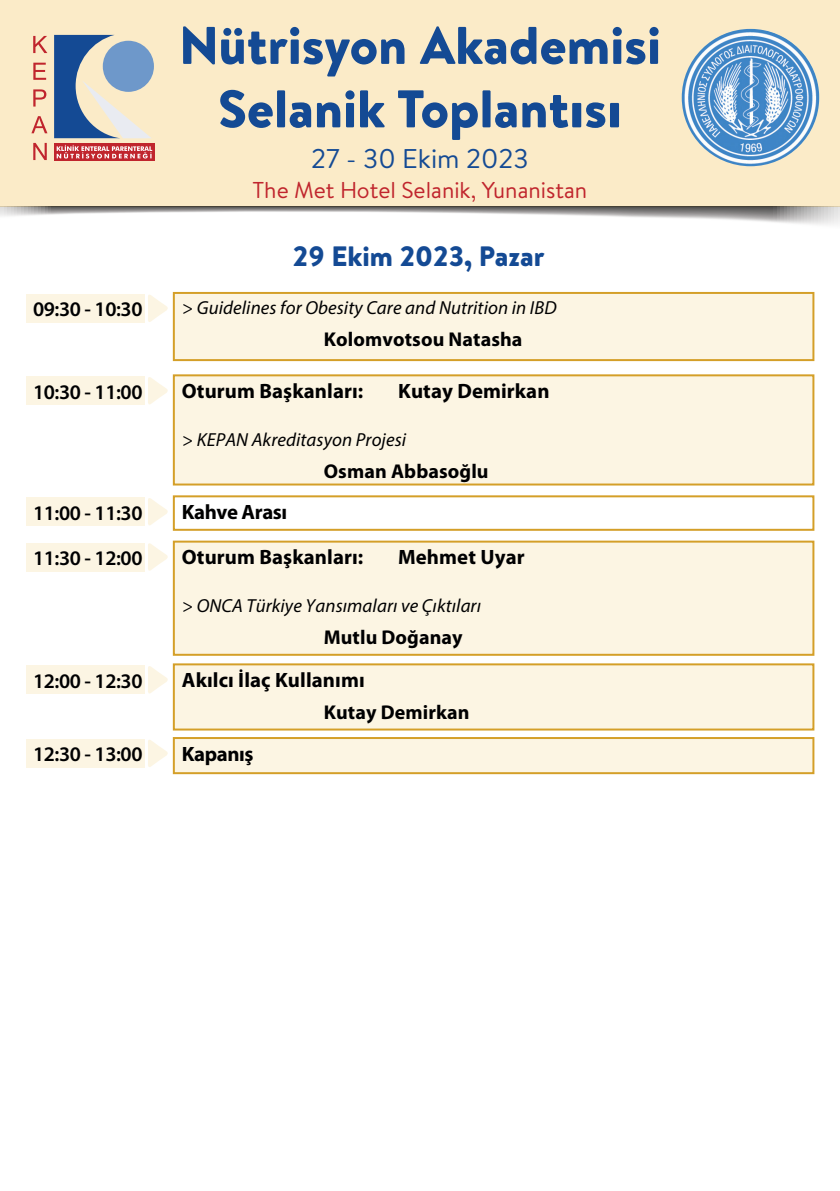
<style>
.page{position:relative;width:840px;height:1191px;background:#fff}
.page>*{position:absolute;margin:0;border:0;box-sizing:border-box;transform-origin:0 0}
.t1{font:900 52.8px/63.4px "Brandon Text";color:#144a94;text-align:center}
.t2{font:900 28px "Brandon Text";color:#144a94}
.t3{font:27px "Brandon Text";color:#144a94}
.t4{font:23px "Brandon Text";color:#c0252d}
.t5{font:700 20.8px "Myriad Pro";letter-spacing:.005em;color:#000001}
.t6{font:600 20.8px "Myriad Pro";letter-spacing:-.02em;color:#000001}
.t7{font:700 20.8px "Myriad Pro";letter-spacing:-.02em;color:#000001}
.t8{font:700 20px "Myriad Pro";letter-spacing:.005em;color:#000001}
.t9{font:italic 18.8px "Myriad Pro";letter-spacing:.005em;color:#000001}
</style>
<div class="page">
<div style="left:27px;top:497px;width:118px;height:29px;background:#fcf5e3"></div>
<svg style="left:148px;top:498px;width:20px;height:27px"></svg>
<div style="left:173px;top:495px;width:641px;height:36px;border:2px solid #d49f28"></div>
<div style="left:27px;top:376px;width:118px;height:29px;background:#fcf5e3"></div>
<svg style="left:148px;top:377px;width:20px;height:27px"></svg>
<div style="left:174px;top:376px;width:639px;height:108px;background:#fcf5e3"></div>
<div style="left:173px;top:374px;width:641px;height:111px;border:2px solid #d49f28"></div>
<div style="left:27px;top:294px;width:118px;height:28px;background:#fcf5e3"></div>
<svg style="left:148px;top:295px;width:20px;height:27px"></svg>
<div style="left:174px;top:294px;width:639px;height:66px;background:#fcf5e3"></div>
<div style="left:173px;top:292px;width:641px;height:69px;border:2px solid #d49f28"></div>
<div style="left:27px;top:543px;width:118px;height:28px;background:#fcf5e3"></div>
<svg style="left:148px;top:543px;width:20px;height:28px"></svg>
<div style="left:174px;top:543px;width:639px;height:112px;background:#fcf5e3"></div>
<div style="left:173px;top:540px;width:641px;height:116px;border:2px solid #d49f28"></div>
<div style="left:27px;top:665px;width:118px;height:29px;background:#fcf5e3"></div>
<svg style="left:148px;top:666px;width:20px;height:27px"></svg>
<div style="left:174px;top:665px;width:639px;height:64px;background:#fcf5e3"></div>
<div style="left:173px;top:663px;width:641px;height:67px;border:2px solid #d49f28"></div>
<div style="left:27px;top:739px;width:118px;height:28px;background:#fcf5e3"></div>
<svg style="left:148px;top:740px;width:20px;height:27px"></svg>
<div style="left:174px;top:739px;width:639px;height:34px;background:#fcf5e3"></div>
<div style="left:173px;top:737px;width:641px;height:37px;border:2px solid #d49f28"></div>
<div style="left:0;top:0;width:839px;height:207px;background:#fbebc8"></div>
<svg style="left:31px;top:36px;width:16px;height:124px"></svg>
<svg style="left:54px;top:143px;width:101px;height:17px"></svg>
<svg style="left:57px;top:145px;width:95px;height:13px"></svg>
<svg style="left:54px;top:35px;width:98px;height:103px"></svg>
<img style="left:681px;top:29px;width:137px;height:137px;border-radius:69px">
<svg style="left:0;top:207px;width:839px;height:18px"></svg>
<h1 class="t1" style="left:179px;top:13px;width:483px">Nütrisyon Akademisi<br>Selanik Toplantısı</h1>
<h3 class="t3" style="left:311px;top:140px;width:219px">27 - 30 Ekim 2023</h3>
<p class="t4" style="left:252px;top:174px;width:336px">The Met Hotel Selanik, Yunanistan</p>
<h2 class="t2" style="left:293px;top:236px;width:253px">29 Ekim 2023, Pazar</h2>
<p class="t6" style="left:33px;top:296px;width:111px">09:30 - 10:30</p>
<p class="t9" style="left:182px;top:296px;width:376px">&gt; Guidelines for Obesity Care and Nutrition in IBD</p>
<p class="t8" style="left:323px;top:326px;width:200px">Kolomvotsou Natasha</p>
<p class="t6" style="left:33px;top:378px;width:111px">10:30 - 11:00</p>
<p class="t5" style="left:182px;top:377px;width:183px">Oturum Başkanları:</p>
<p class="t5" style="left:398px;top:377px;width:153px">Kutay Demirkan</p>
<p class="t9" style="left:182px;top:428px;width:226px">&gt; KEPAN Akreditasyon Projesi</p>
<p class="t8" style="left:323px;top:458px;width:166px">Osman Abbasoğlu</p>
<p class="t6" style="left:33px;top:499px;width:111px">11:00 - 11:30</p>
<p class="t7" style="left:182px;top:498px;width:107px">Kahve Arası</p>
<p class="t6" style="left:33px;top:544px;width:111px">11:30 - 12:00</p>
<p class="t5" style="left:182px;top:543px;width:183px">Oturum Başkanları:</p>
<p class="t5" style="left:398px;top:543px;width:128px">Mehmet Uyar</p>
<p class="t9" style="left:182px;top:594px;width:300px">&gt; ONCA Türkiye Yansımaları ve Çıktıları</p>
<p class="t8" style="left:323px;top:624px;width:140px">Mutlu Doğanay</p>
<p class="t6" style="left:33px;top:667px;width:111px">12:00 - 12:30</p>
<p class="t5" style="left:182px;top:666px;width:184px">Akılcı İlaç Kullanımı</p>
<p class="t8" style="left:323px;top:699px;width:147px">Kutay Demirkan</p>
<p class="t6" style="left:33px;top:741px;width:111px">12:30 - 13:00</p>
<p class="t7" style="left:182px;top:740px;width:73px">Kapanış</p>
</div>
